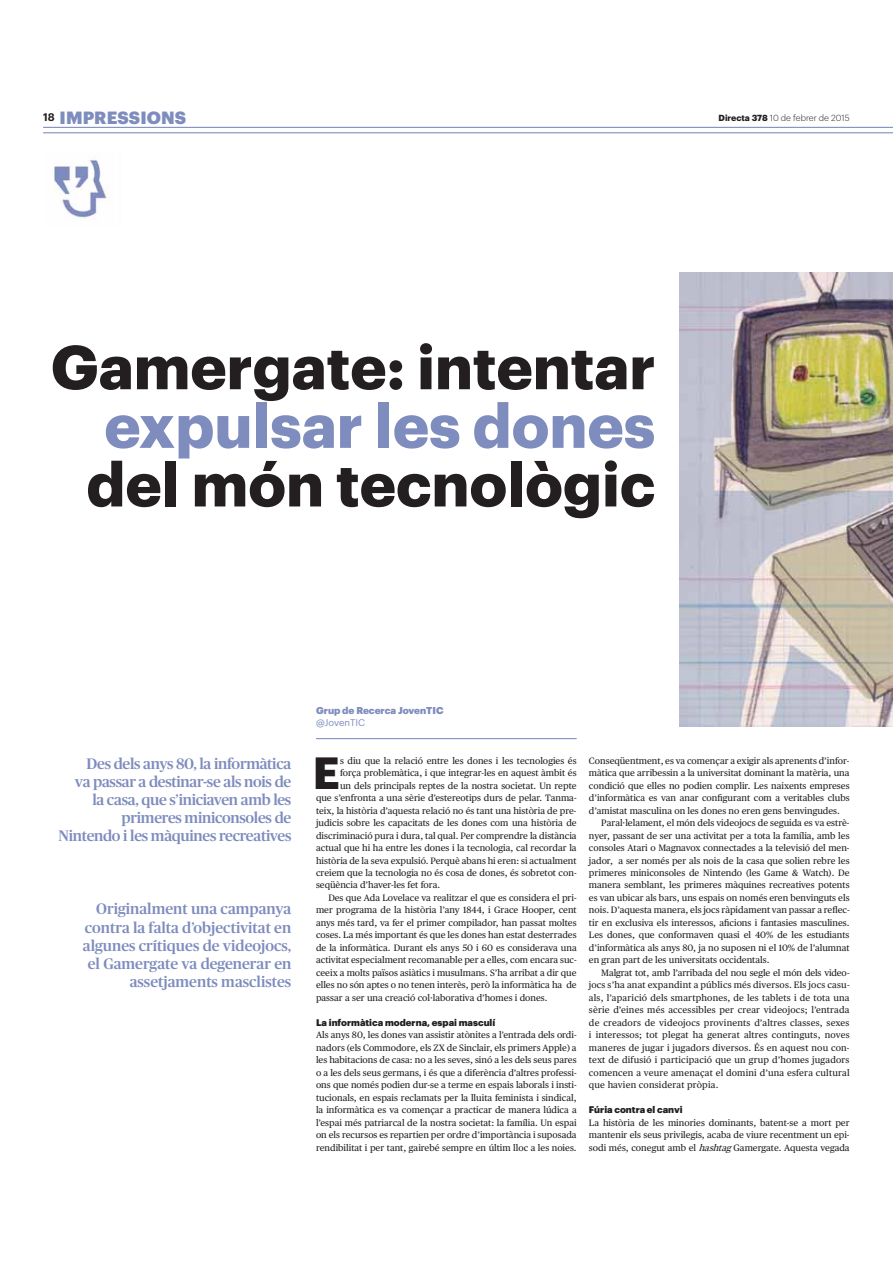
<style>
.page{position:relative;width:893px;height:1263px;background:#fff}
.page>*{position:absolute;margin:0;border:0;box-sizing:border-box;transform-origin:0 0}
.t1{font:700 60.75px "Graphik";color:#231f20}
.t2{font:700 60.75px "Graphik";color:#7e8cbe}
.t3{font:700 44.1px "Graphik";color:#231f20}
.t4{font:900 17.4px "Graphik";letter-spacing:.005em;color:#7e8cbe}
.t5{font:500 15.15px/18.3px "Publico";letter-spacing:-.015em;color:#7e8cbe;text-align:right}
.t6{font:900 9.75px "Graphik";color:#7e8cbe}
.t7{font:9.6px "Graphik";color:#7e8cbe}
.t8{font:900 9.45px "Graphik";color:#231f20}
.t9{font:9.3px/12.5px "Publico Text";color:#231f20;text-align:justify}
.t10{font:300 8.7px "Graphik";color:#231f20}
.s1{font-weight:700}
.s2{font-style:italic}
</style>
<div class="page">
<hr style="left:43px;top:127px;width:850px;height:1px;background:#7e8cbe">
<hr style="left:43px;top:132px;width:850px;height:1px;background:#7e8cbe">
<img style="left:53px;top:159px;width:57px;height:61px">
<hr style="left:316px;top:738px;width:261px;height:1px;background:#7e8cbe">
<img style="left:680px;top:273px;width:213px;height:453px">
<h3 class="t4" style="left:43px;top:111px;width:145px"><sup>18</sup> IMPRESSIONS</h3>
<p class="t10" style="left:718px;top:114px;width:132px"><span class="s1">Directa 378</span> 10 de febrer de 2015</p>
<h1 class="t1" style="left:51px;top:342px;width:606px">Gamergate: intentar</h1>
<h1 class="t2" style="left:104px;top:401px;width:552px">expulsar les dones</h1>
<h1 class="t1" style="left:86px;top:459px;width:570px">del món tecnològic</h1>
<h3 class="t5" style="left:59px;top:755px;width:234px">Des dels anys 80, la informàtica<br>va passar a destinar-se als nois de<br>la casa, que s’iniciaven amb les primeres miniconsoles de<br>Nintendo i les màquines recreatives</h3>
<h3 class="t5" style="left:83px;top:901px;width:210px">Originalment una campanya contra la falta d’objectivitat en algunes crítiques de videojocs, el Gamergate va degenerar en assetjaments masclistes</h3>
<p class="t6" style="left:316px;top:706px;width:129px">Grup de Recerca JovenTIC</p>
<p class="t7" style="left:316px;top:719px;width:51px">@JovenTIC</p>
<h2 class="t3" style="left:313px;top:754px;width:29px">E</h2>
<p class="t9" style="left:340px;top:755px;width:238px">s diu que la relació entre les dones i les tecnologies és</p>
<p class="t9" style="left:340px;top:767px;width:238px">força problemàtica, i que integrar-les en aquest àmbit és</p>
<p class="t9" style="left:340px;top:780px;width:238px">un dels principals reptes de la nostra societat. Un repte</p>
<p class="t9" style="left:316px;top:792px;width:262px">que s’enfronta a una sèrie d’estereotips durs de pelar. Tanma-</p>
<p class="t9" style="left:316px;top:805px;width:262px">teix, la història d’aquesta relació no és tant una història de pre-</p>
<p class="t9" style="left:316px;top:817px;width:262px">judicis sobre les capacitats de les dones com una història de</p>
<p class="t9" style="left:316px;top:830px;width:262px">discriminació pura i dura, tal qual. Per comprendre la distància</p>
<p class="t9" style="left:316px;top:842px;width:262px">actual que hi ha entre les dones i la tecnologia, cal recordar la</p>
<p class="t9" style="left:316px;top:855px;width:262px">història de la seva expulsió. Perquè abans hi eren: si actualment</p>
<p class="t9" style="left:316px;top:867px;width:262px">creiem que la tecnologia no és cosa de dones, és sobretot con-</p>
<p class="t9" style="left:316px;top:880px;width:126px">seqüència d’haver-les fet fora.</p>
<p class="t9" style="left:328px;top:892px;width:250px">Des que Ada Lovelace va realitzar el que es considera el pri-</p>
<p class="t9" style="left:316px;top:905px;width:262px">mer programa de la història l’any 1844, i Grace Hooper, cent</p>
<p class="t9" style="left:316px;top:917px;width:262px">anys més tard, va fer el primer compilador, han passat moltes</p>
<p class="t9" style="left:316px;top:930px;width:262px">coses. La més important és que les dones han estat desterrades</p>
<p class="t9" style="left:316px;top:942px;width:262px">de la informàtica. Durant els anys 50 i 60 es considerava una</p>
<p class="t9" style="left:316px;top:955px;width:262px">activitat especialment recomanable per a elles, com encara suc-</p>
<p class="t9" style="left:316px;top:967px;width:262px">ceeix a molts països asiàtics i musulmans. S’ha arribat a dir que</p>
<p class="t9" style="left:316px;top:980px;width:262px">elles no són aptes o no tenen interès, però la informàtica ha de</p>
<p class="t9" style="left:316px;top:992px;width:233px">passar a ser una creació col·laborativa d’homes i dones.</p>
<p class="t8" style="left:316px;top:1018px;width:181px">La informàtica moderna, espai masculí</p>
<p class="t9" style="left:316px;top:1030px;width:262px">Als anys 80, les dones van assistir atònites a l’entrada dels ordi&shy;nadors (els Commodore, els ZX de Sinclair, els primers Apple) a les habitacions de casa: no a les seves, sinó a les dels seus pares o a les dels seus germans, i és que a diferència d’altres professi&shy;ons que només podien dur-se a terme en espais laborals i insti&shy;tucionals, en espais reclamats per la lluita feminista i sindical, la informàtica es va començar a practicar de manera lúdica a l’espai més patriarcal de la nostra societat: la família. Un espai on els recursos es repartien per ordre d’importància i suposada rendibilitat i per tant, gairebé sempre en últim lloc a les noies.</p>
<p class="t9" style="left:589px;top:755px;width:262px">Conseqüentment, es va començar a exigir als aprenents d’infor&shy;màtica que arribessin a la universitat dominant la matèria, una condició que elles no podien complir. Les naixents empreses d’informàtica es van anar configurant com a veritables clubs d’amistat masculina on les dones no eren gens benvingudes.</p>
<p class="t9" style="left:589px;top:817px;width:262px;text-indent:12px">Paral·lelament, el món dels videojocs de seguida es va estrè&shy;nyer, passant de ser una activitat per a tota la família, amb les consoles Atari o Magnavox connectades a la televisió del men&shy;jador, a ser només per als nois de la casa que solien rebre les primeres miniconsoles de Nintendo (les Game &amp; Watch). De manera semblant, les primeres màquines recreatives potents es van ubicar als bars, uns espais on només eren benvinguts els nois. D’aquesta manera, els jocs ràpidament van passar a reflec&shy;tir en exclusiva els interessos, aficions i fantasies masculines.<br>Les dones, que conformaven quasi el 40% de les estudiants d’informàtica als anys 80, ja no suposen ni el 10% de l’alumnat en gran part de les universitats occidentals.</p>
<p class="t9" style="left:589px;top:967px;width:262px;text-indent:12px">Malgrat tot, amb l’arribada del nou segle el món dels video&shy;jocs s’ha anat expandint a públics més diversos. Els jocs casu&shy;als, l’aparició dels smartphones, de les tablets i de tota una sèrie d’eines més accessibles per crear videojocs; l’entrada de creadors de videojocs provinents d’altres classes, sexes i interessos; tot plegat ha generat altres continguts, noves maneres de jugar i jugadors diversos. És en aquest nou con&shy;text de difusió i participació que un grup d’homes jugadors comencen a veure amenaçat el domini d’una esfera cultural que havien considerat pròpia.</p>
<p class="t8" style="left:589px;top:1106px;width:95px">Fúria contra el canvi</p>
<p class="t9" style="left:589px;top:1117px;width:262px">La història de les minories dominants, batent-se a mort per mantenir els seus privilegis, acaba de viure recentment un epi&shy;sodi més, conegut amb el <span class="s2">hashtag</span> Gamergate. Aquesta vegada</p>
</div>
